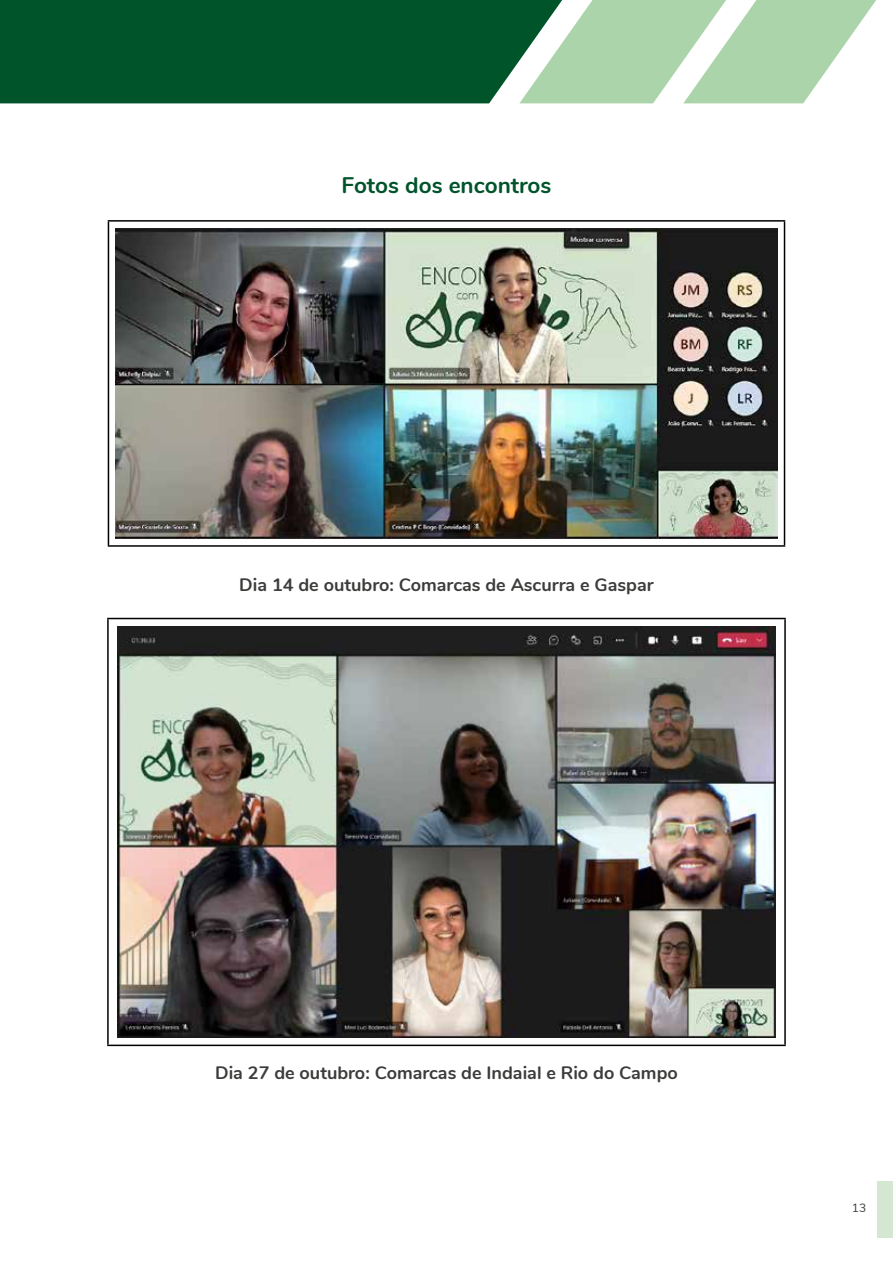
<style>
.page{position:relative;width:893px;height:1263px;background:#fff}
.page>*{position:absolute;margin:0;border:0;box-sizing:border-box;transform-origin:0 0}
.t1{font:700 22.5px "Nunito";color:#01532a}
.t2{font:700 18px "Nunito";color:#3c3c3b}
.t3{font:12px "Nunito";color:#3c3c3b}
</style>
<div class="page">
<div style="left:877px;top:1181px;width:16px;height:56px;background:#d4e7d1"></div>
<div style="left:0;top:0;width:519px;height:103px;background:#005429"></div>
<svg style="left:519px;top:0;width:357px;height:103px"></svg>
<hr style="left:108px;top:220px;width:677px;height:2px;background:#000">
<hr style="left:108px;top:222px;width:1px;height:323px;background:#000">
<hr style="left:784px;top:222px;width:1px;height:323px;background:#000">
<hr style="left:108px;top:545px;width:677px;height:2px;background:#000">
<img style="left:116px;top:229px;width:661px;height:309px">
<hr style="left:107px;top:618px;width:679px;height:1px;background:#000">
<hr style="left:107px;top:619px;width:2px;height:425px;background:#000">
<hr style="left:784px;top:619px;width:2px;height:425px;background:#000">
<hr style="left:107px;top:1044px;width:679px;height:2px;background:#000">
<img style="left:117px;top:626px;width:659px;height:411px">
<p class="t1" style="left:342px;top:168px;width:211px">Fotos dos encontros</p>
<p class="t2" style="left:239px;top:571px;width:416px">Dia 14 de outubro: Comarcas de Ascurra e Gaspar</p>
<p class="t2" style="left:215px;top:1059px;width:464px">Dia 27 de outubro: Comarcas de Indaial e Rio do Campo</p>
<p class="t3" style="left:852px;top:1199px;width:16px">13</p>
</div>
